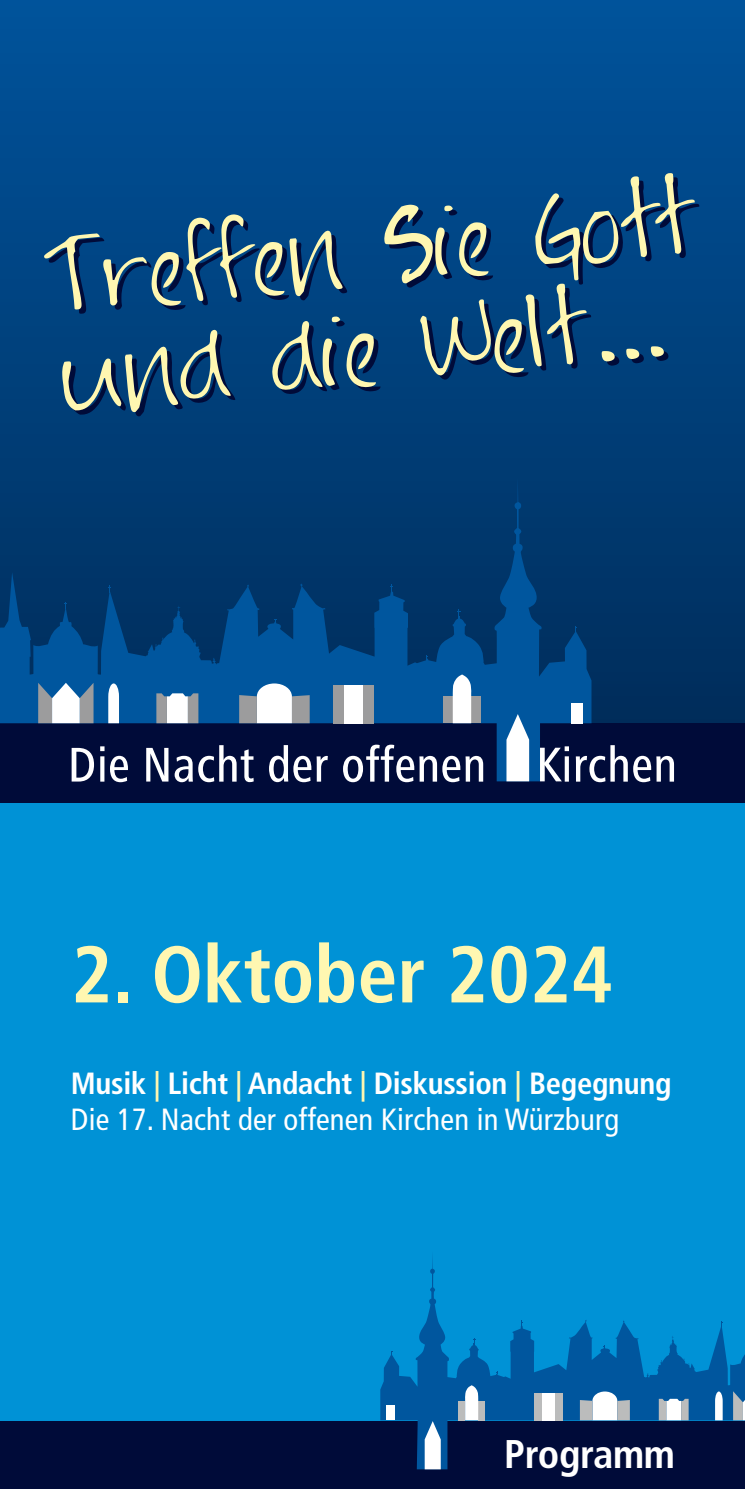
<style>
.page{position:relative;width:745px;height:1489px;background:#fff}
.page>*{position:absolute;margin:0;border:0;box-sizing:border-box;transform-origin:0 0}
.t1{font:83px/100.2px "Jayne Print Hand";color:#fff7b1}
.t2{font:700 condensed 80px "Frutiger LT Std";color:#fff7b1}
.t3{font:700 condensed 40px "Frutiger LT Std";letter-spacing:-.01em;color:#fff}
.t4{font:condensed 30.75px/36.8px "Frutiger LT Std";letter-spacing:.005em;color:#fff}
.s1{font-weight:700}
.s2{font-weight:700;color:#fff7b1}
</style>
<div class="page">
<div style="left:0;top:0;width:744px;height:727px;background:linear-gradient(to bottom,#00539c,#002d5b)"></div>
<div style="left:0;top:723px;width:744px;height:83px;background:#000b39"></div>
<svg style="left:0;top:477px;width:591px;height:304px;background:#003a74"></svg>
<svg style="left:390px;top:584px;width:3px;height:8px"></svg>
<svg style="left:108px;top:584px;width:3px;height:8px"></svg>
<svg style="left:457px;top:609px;width:3px;height:9px"></svg>
<svg style="left:64px;top:602px;width:3px;height:7px"></svg>
<svg style="left:239px;top:683px;width:70px;height:40px"></svg>
<svg style="left:38px;top:682px;width:55px;height:41px"></svg>
<div style="left:443px;top:696px;width:9px;height:27px;background:#9c9c9d"></div>
<div style="left:471px;top:696px;width:9px;height:27px;background:#9c9c9d"></div>
<svg style="left:108px;top:683px;width:11px;height:40px"></svg>
<svg style="left:156px;top:693px;width:42px;height:30px"></svg>
<div style="left:343px;top:685px;width:20px;height:38px;background:#fff"></div>
<div style="left:333px;top:685px;width:10px;height:38px;background:#9c9c9d"></div>
<div style="left:363px;top:685px;width:10px;height:38px;background:#9c9c9d"></div>
<svg style="left:452px;top:674px;width:19px;height:49px"></svg>
<div style="left:571px;top:703px;width:11px;height:20px;background:#fff"></div>
<svg style="left:506px;top:714px;width:23px;height:67px;background:#c9dbea"></svg>
<svg style="left:72px;top:747px;width:22px;height:34px"></svg>
<svg style="left:100px;top:746px;width:4px;height:5px"></svg>
<svg style="left:100px;top:756px;width:4px;height:25px"></svg>
<svg style="left:110px;top:755px;width:18px;height:27px"></svg>
<svg style="left:146px;top:747px;width:22px;height:34px"></svg>
<svg style="left:174px;top:745px;width:79px;height:37px"></svg>
<svg style="left:269px;top:745px;width:58px;height:37px"></svg>
<svg style="left:343px;top:744px;width:140px;height:38px"></svg>
<svg style="left:539px;top:746px;width:29px;height:35px"></svg>
<svg style="left:564px;top:756px;width:4px;height:25px"></svg>
<svg style="left:575px;top:745px;width:75px;height:37px"></svg>
<svg style="left:656px;top:755px;width:17px;height:26px"></svg>
<div style="left:0;top:1417px;width:744px;height:71px;background:#000b39"></div>
<div style="left:0;top:803px;width:744px;height:616px;background:#0092d6"></div>
<svg style="left:380px;top:1257px;width:364px;height:212px"></svg>
<div style="left:386px;top:1405px;width:8px;height:14px;background:#fff"></div>
<svg style="left:720px;top:1320px;width:2px;height:6px"></svg>
<svg style="left:473px;top:1338px;width:2px;height:6px"></svg>
<svg style="left:579px;top:1391px;width:50px;height:29px"></svg>
<svg style="left:732px;top:1390px;width:12px;height:30px"></svg>
<div style="left:478px;top:1400px;width:6px;height:20px;background:#bbbcbc"></div>
<div style="left:458px;top:1400px;width:7px;height:20px;background:#bbbcbc"></div>
<svg style="left:714px;top:1391px;width:8px;height:29px"></svg>
<svg style="left:658px;top:1398px;width:30px;height:22px"></svg>
<div style="left:541px;top:1392px;width:14px;height:28px;background:#fff"></div>
<div style="left:555px;top:1392px;width:7px;height:28px;background:#bbbcbc"></div>
<div style="left:534px;top:1392px;width:7px;height:28px;background:#bbbcbc"></div>
<svg style="left:464px;top:1385px;width:14px;height:35px"></svg>
<svg style="left:424px;top:1420px;width:16px;height:49px"></svg>
<h1 class="t1" style="left:44px;top:236px;width:646px;rotate:-6deg">Treffen Sie Gott und die Welt ...</h1>
<h2 class="t2" style="left:71px;top:927px;width:543px">2. Oktober 2024</h2>
<p class="t4" style="left:71px;top:1064px;width:601px"><span class="s1">Musik</span> <span class="s2">|</span> <span class="s1">Licht</span> <span class="s2">|</span> <span class="s1">Andacht</span> <span class="s2">|</span> <span class="s1">Diskussion</span> <span class="s2">|</span> <span class="s1">Begegnung<br></span>Die 17. Nacht der offenen Kirchen in Würzburg</p>
<h3 class="t3" style="left:504px;top:1430px;width:172px">Programm</h3>
</div>
